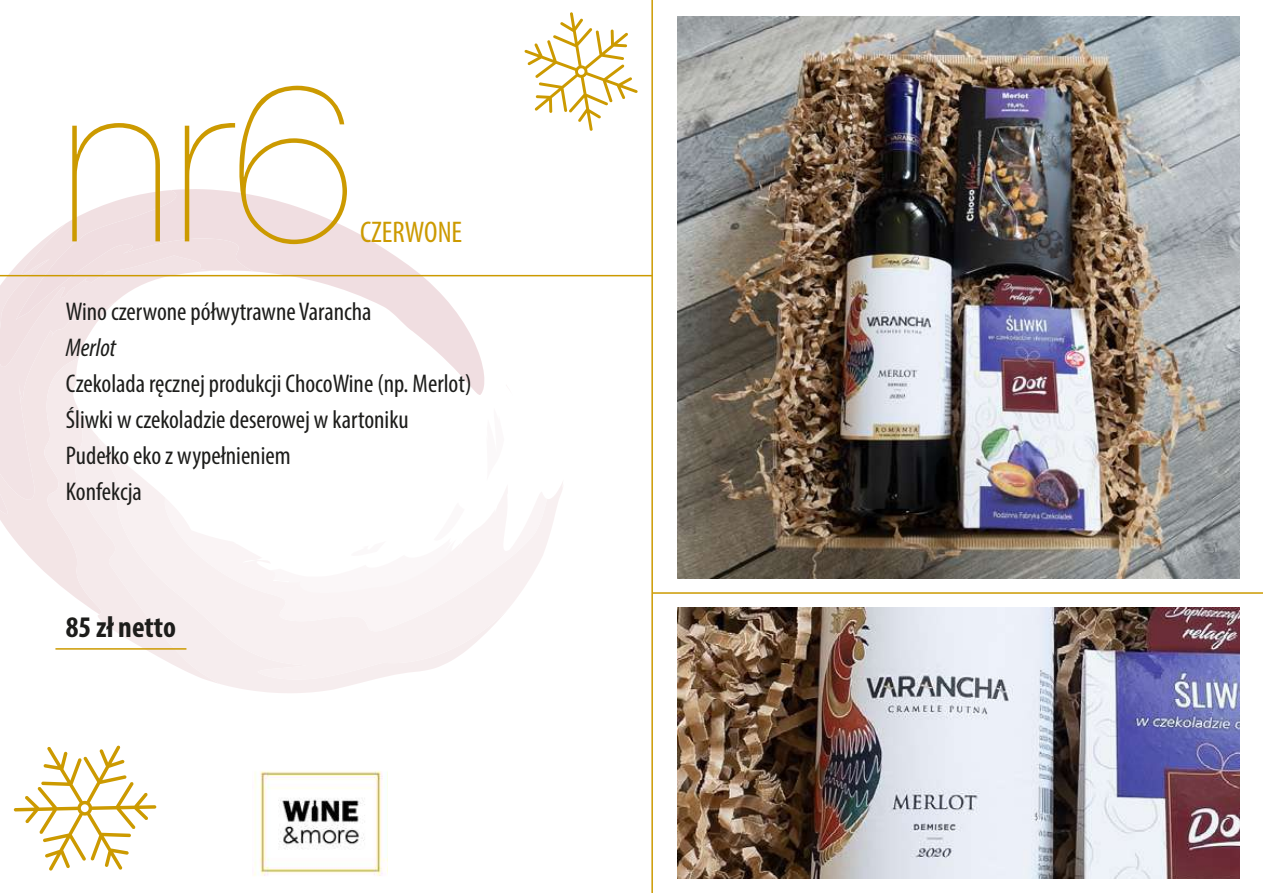
<style>
.page{position:relative;width:1263px;height:893px;background:#fff}
.page>*{position:absolute;margin:0;border:0;box-sizing:border-box;transform-origin:0 0}
.t1{font:300 225px "Aovel Sans";color:#cc9a00}
.t2{font:700 condensed 30px "Myriad Pro";color:#1d1d1b}
.t3{font:condensed 30px "Myriad Pro";color:#cc9a00}
.t4{font:condensed 25.65px/36px "Myriad Pro";color:#1d1d1b}
.t5{font:italic condensed 25.65px "Myriad Pro";color:#1d1d1b}
</style>
<div class="page">
<svg style="left:176px;top:189px;width:309px;height:206px"></svg>
<svg style="left:0;top:190px;width:254px;height:380px"></svg>
<svg style="left:220px;top:416px;width:150px;height:277px"></svg>
<svg style="left:43px;top:358px;width:177px;height:326px"></svg>
<svg style="left:98px;top:437px;width:465px;height:243px"></svg>
<svg style="left:164px;top:484px;width:383px;height:147px"></svg>
<img style="left:254px;top:770px;width:134px;height:106px">
<img style="left:677px;top:17px;width:562px;height:562px">
<img style="left:677px;top:608px;width:562px;height:271px">
<hr style="left:651px;top:0;width:2px;height:893px;background:#cc9a00">
<hr style="left:653px;top:592px;width:610px;height:2px;background:#cc9a00">
<svg style="left:14px;top:745px;width:142px;height:126px"></svg>
<svg style="left:524px;top:12px;width:114px;height:119px"></svg>
<hr style="left:0;top:275px;width:652px;height:1px;background:#cc9a00">
<hr style="left:55px;top:648px;width:131px;height:2px;background:#cc9a00">
<h1 class="t1" style="left:60px;top:32px;width:297px">nr6</h1>
<p class="t3" style="left:360px;top:213px;width:104px">CZERWONE</p>
<p class="t4" style="left:66px;top:293px;width:307px">Wino czerwone półwytrawne Varancha</p>
<p class="t5" style="left:66px;top:332px;width:52px">Merlot</p>
<p class="t4" style="left:66px;top:365px;width:407px">Czekolada ręcznej produkcji ChocoWine (np. Merlot)<br>Śliwki w czekoladzie deserowej w kartoniku Pudełko eko z wypełnieniem<br>Konfekcja</p>
<p class="t2" style="left:66px;top:608px;width:112px">85 zł netto</p>
</div>
